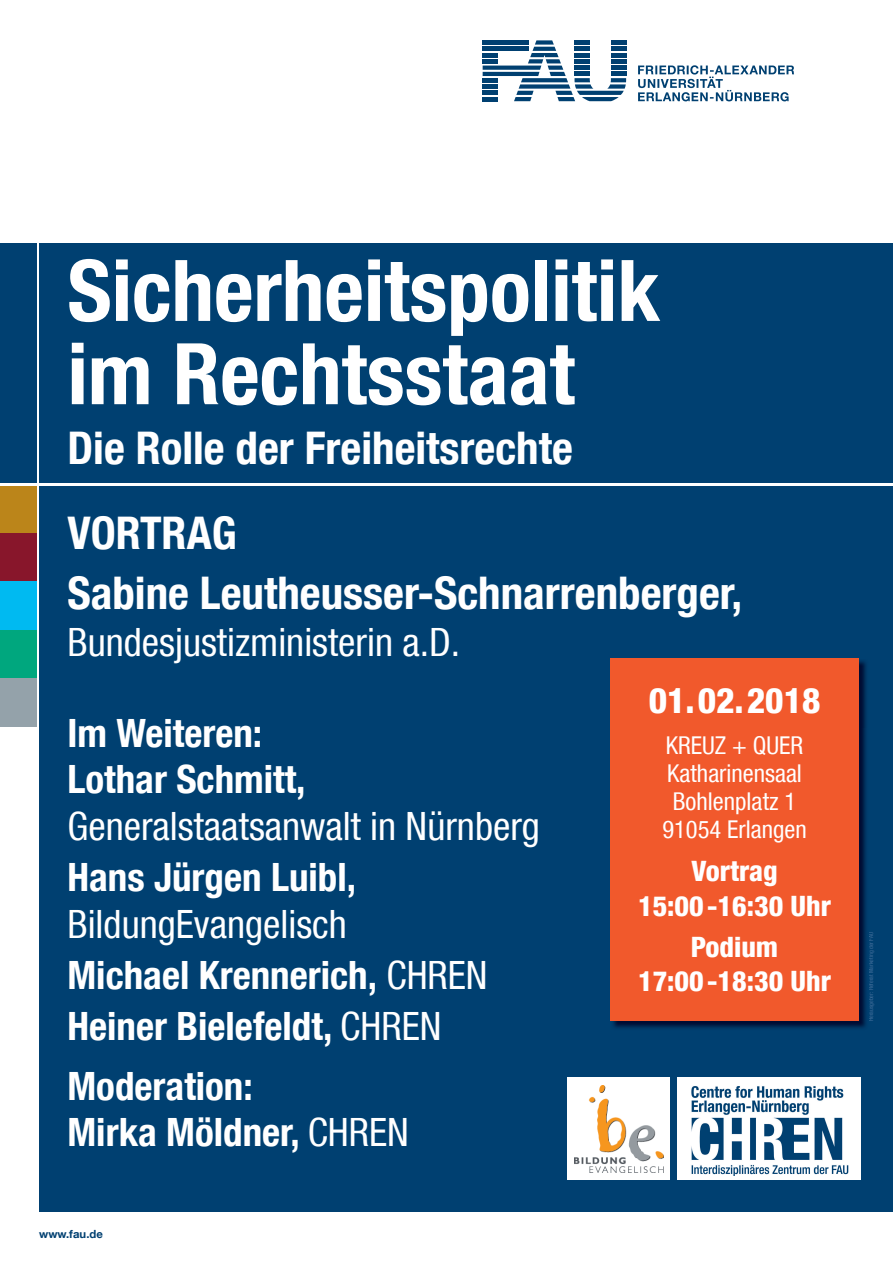
<style>
.page{position:relative;width:893px;height:1263px;background:#fff}
.page>*{position:absolute;margin:0;border:0;box-sizing:border-box;transform-origin:0 0}
.t1{font:700 condensed 85.12px/83.2px "Helvetica Neue LT Com";color:#fff}
.t2{font:700 condensed 45px/85.3px "Helvetica Neue LT Com";color:#fff}
.t3{font:700 condensed 39px/46.8px "Helvetica Neue LT Com";color:#fff}
.t4{font:condensed 39px "Helvetica Neue LT Com";color:#fff}
.t5{font:800 condensed 35.4px "Helvetica Neue LT Com";color:#fff}
.t6{font:800 condensed 28.05px/35.2px "Helvetica Neue LT Com";color:#fff;text-align:center}
.t7{font:condensed 24.53px/28px "Helvetica Neue LT Com";color:#fff;text-align:center}
.t8{font:700 11.25px "Helvetica Neue LT Com";letter-spacing:.005em;color:#004071}
.t9{font:condensed 6px "Helvetica Neue LT Com";color:#406d99}
.s1{font-weight:400}
</style>
<div class="page">
<div style="left:0;top:242px;width:36px;height:243px;background:#004071"></div>
<div style="left:0;top:485px;width:36px;height:48px;background:#bb851a"></div>
<div style="left:0;top:533px;width:36px;height:49px;background:#88162b"></div>
<div style="left:0;top:582px;width:36px;height:48px;background:#00baf1"></div>
<div style="left:0;top:630px;width:36px;height:49px;background:#00a77e"></div>
<div style="left:0;top:679px;width:36px;height:48px;background:#94a2aa"></div>
<div style="left:39px;top:485px;width:854px;height:727px;background:#004071"></div>
<div style="left:39px;top:242px;width:854px;height:243px;background:#004071"></div>
<svg style="left:483px;top:40px;width:143px;height:61px"></svg>
<div style="left:483px;top:40px;width:46px;height:5px;background:#004071"></div>
<hr style="left:483px;top:53px;width:15px;height:4px;background:#004071">
<svg style="left:638px;top:65px;width:156px;height:36px"></svg>
<hr style="left:0;top:483px;width:893px;height:3px;background:#fff">
<div style="left:677px;top:1077px;width:184px;height:103px;background:#fff"></div>
<img style="left:691px;top:1086px;width:158px;height:89px">
<div style="left:568px;top:1077px;width:102px;height:103px;background:#fff"></div>
<img style="left:574px;top:1085px;width:90px;height:87px">
<img style="left:613px;top:661px;width:253px;height:367px">
<div style="left:610px;top:658px;width:249px;height:363px;background:#f1592c"></div>
<h1 class="t1" style="left:67px;top:249px;width:594px">Sicherheitspolitik im Rechtsstaat</h1>
<p class="t2" style="left:67px;top:406px;width:507px">Die Rolle der Freiheitsrechte<br>VORTRAG</p>
<p class="t2" style="left:67px;top:550px;width:676px">Sabine Leutheusser-Schnarrenberger,</p>
<p class="t4" style="left:67px;top:619px;width:394px">Bundesjustizministerin a.D.</p>
<p class="t5" style="left:649px;top:679px;width:173px">01. 02. 2018</p>
<p class="t7" style="left:662px;top:731px;width:146px">KREUZ + QUER<br>Katharinensaal<br>Bohlenplatz 1<br>91054 Erlangen</p>
<p class="t6" style="left:638px;top:853px;width:195px">Vortrag<br>15:00 -16:30 Uhr</p>
<p class="t6" style="left:638px;top:929px;width:195px;line-height:34.4px">Podium<br>17:00 -18:30 Uhr</p>
<p class="t3" style="left:67px;top:709px;width:240px">Im Weiteren:<br>Lothar Schmitt,</p>
<p class="t4" style="left:67px;top:803px;width:474px">Generalstaatsanwalt in Nürnberg</p>
<p class="t3" style="left:67px;top:854px;width:290px">Hans Jürgen Luibl,</p>
<p class="t3" style="left:67px;top:899px;width:422px;line-height:51.1px"><span class="s1">BildungEvangelisch<br></span>Michael Krennerich, <span class="s1">CHREN<br></span>Heiner Bielefeldt, <span class="s1">CHREN</span></p>
<p class="t3" style="left:67px;top:1062px;width:343px">Moderation:<br>Mirka Möldner, <span class="s1">CHREN</span></p>
<p class="t8" style="left:39px;top:1227px;width:65px">www.fau.de</p>
<p class="t9" style="left:867px;top:1021px;width:91px;rotate:-90deg">Herausgeber: Referat Marketing der FAU</p>
</div>
